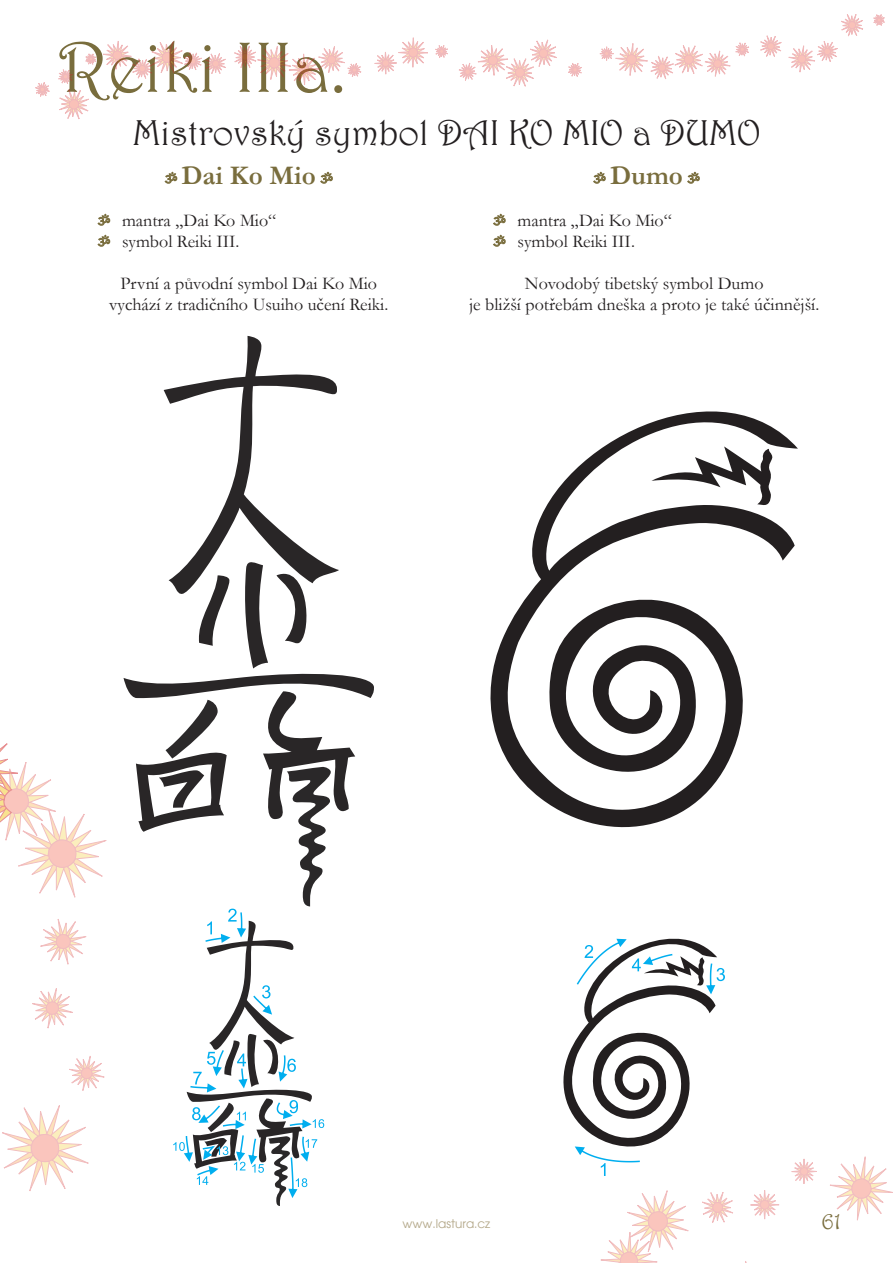
<style>
.page{position:relative;width:893px;height:1263px;background:#fff}
.page>*{position:absolute;margin:0;border:0;box-sizing:border-box;transform-origin:0 0}
.t1{font:72px "Harrington";color:#796d3d}
.t2{font:36px "Harrington CZ";color:#231f20}
.t3{font:700 27px "Garamond";color:#796d3d}
.t4{font:24px "Harrington";color:#796d3d}
.t5{font:18px/21px "Garamond";color:#231f20}
.t6{font:12px "Avant Garde";color:#b3a788}
</style>
<div class="page">
<svg style="left:873px;top:14px;width:12px;height:12px"></svg>
<svg style="left:760px;top:14px;width:103px;height:59px"></svg>
<svg style="left:600px;top:42px;width:149px;height:37px"></svg>
<svg style="left:568px;top:63px;width:14px;height:14px"></svg>
<svg style="left:459px;top:39px;width:98px;height:48px"></svg>
<svg style="left:374px;top:37px;width:74px;height:38px"></svg>
<div style="left:382px;top:60px;width:7px;height:6px;background:#f9c1b8;border-radius:50%"></div>
<div style="left:382px;top:60px;width:7px;height:7px;border:1px solid #d1232a;border-radius:50%"></div>
<svg style="left:234px;top:45px;width:128px;height:40px"></svg>
<svg style="left:35px;top:82px;width:15px;height:15px"></svg>
<svg style="left:58px;top:41px;width:168px;height:78px"></svg>
<svg style="left:600px;top:1190px;width:89px;height:73px"></svg>
<svg style="left:702px;top:1192px;width:31px;height:31px"></svg>
<svg style="left:750px;top:1190px;width:30px;height:30px"></svg>
<div style="left:760px;top:1200px;width:9px;height:9px;background:#fac5bd;border-radius:50%"></div>
<div style="left:760px;top:1200px;width:9px;height:9px;border:1px solid #d1232a;border-radius:50%"></div>
<svg style="left:791px;top:1159px;width:26px;height:25px"></svg>
<div style="left:800px;top:1168px;width:8px;height:7px;background:#fac5bd;border-radius:50%"></div>
<div style="left:800px;top:1167px;width:8px;height:8px;border:1px solid #d1232a;border-radius:50%"></div>
<svg style="left:830px;top:1156px;width:63px;height:65px"></svg>
<svg style="left:0;top:743px;width:107px;height:155px"></svg>
<svg style="left:40px;top:919px;width:47px;height:46px"></svg>
<svg style="left:32px;top:988px;width:41px;height:41px"></svg>
<svg style="left:2px;top:1056px;width:103px;height:135px"></svg>
<svg style="left:165px;top:172px;width:12px;height:12px"></svg>
<svg style="left:320px;top:172px;width:13px;height:12px"></svg>
<svg style="left:97px;top:214px;width:13px;height:12px"></svg>
<svg style="left:97px;top:235px;width:13px;height:12px"></svg>
<svg style="left:593px;top:172px;width:13px;height:12px"></svg>
<svg style="left:687px;top:172px;width:13px;height:12px"></svg>
<svg style="left:493px;top:214px;width:13px;height:12px"></svg>
<svg style="left:493px;top:235px;width:13px;height:12px"></svg>
<svg style="left:563px;top:938px;width:162px;height:238px"></svg>
<svg style="left:490px;top:411px;width:308px;height:417px"></svg>
<svg style="left:164px;top:336px;width:173px;height:222px"></svg>
<svg style="left:124px;top:558px;width:250px;height:648px"></svg>
<h1 class="t1" style="left:58px;top:24px;width:289px">Reiki IIIa.</h1>
<h2 class="t2" style="left:133px;top:110px;width:629px">Mistrovský symbol DAI KO MIO a DUMO</h2>
<h3 class="t3" style="left:182px;top:157px;width:136px">Dai Ko Mio</h3>
<p class="t5" style="left:122px;top:209px;width:156px">mantra „Dai Ko Mio“ symbol Reiki III.</p>
<p class="t5" style="left:109px;top:272px;width:281px;text-align:center">První a původní symbol Dai Ko Mio vychází z tradičního Usuiho učení Reiki.</p>
<h3 class="t3" style="left:610px;top:157px;width:74px">Dumo</h3>
<p class="t5" style="left:517px;top:209px;width:156px">mantra „Dai Ko Mio“ symbol Reiki III.</p>
<p class="t5" style="left:469px;top:272px;width:352px;text-align:center">Novodobý tibetský symbol Dumo<br>je bližší potřebám dneška a proto je také účinnější.</p>
<p class="t6" style="left:403px;top:1217px;width:89px">www.lastura.cz</p>
<h3 class="t4" style="left:821px;top:1206px;width:22px">61</h3>
</div>
